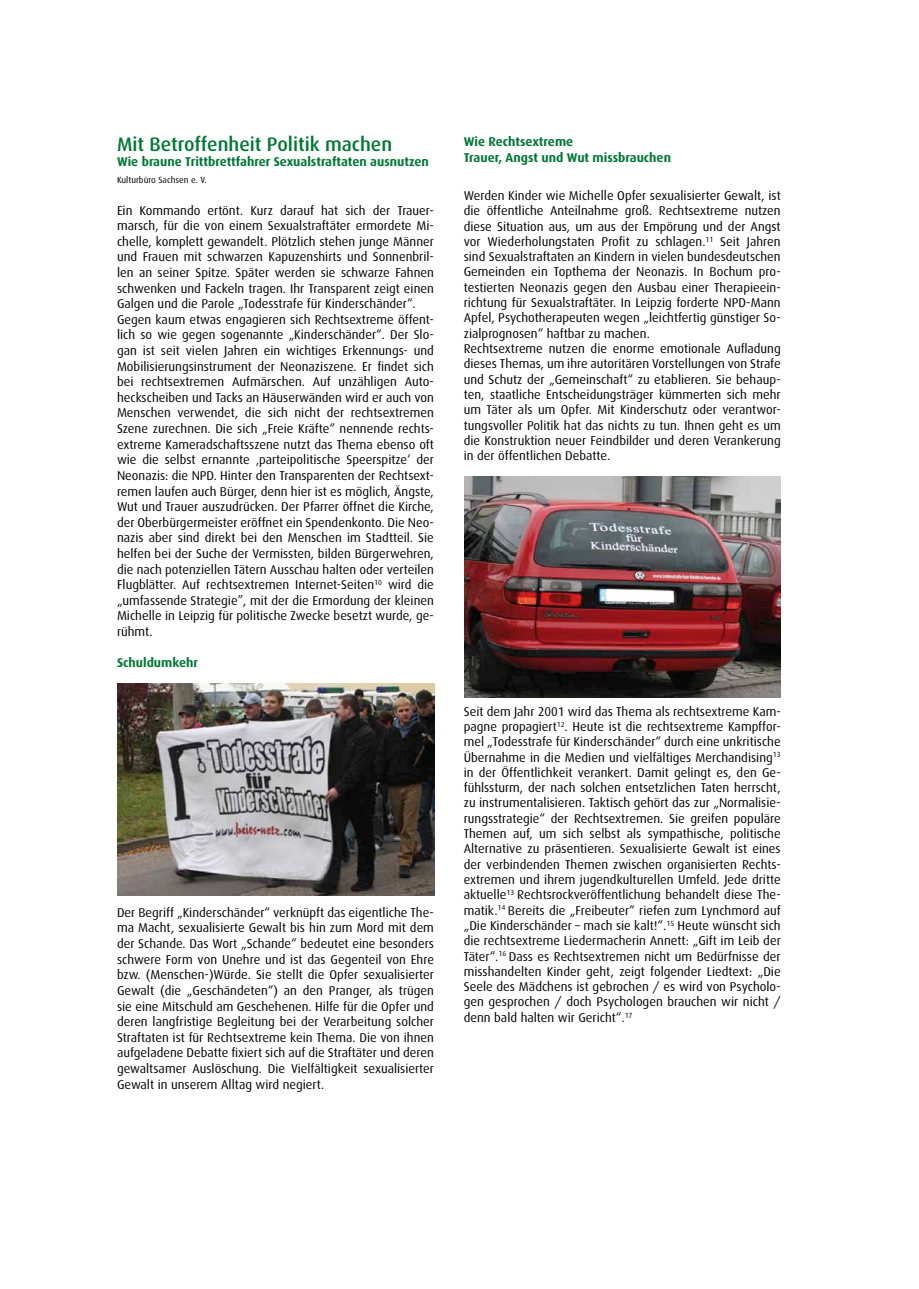
<style>
.page{position:relative;width:919px;height:1289px;background:#fff}
.page>*{position:absolute;margin:0;border:0;box-sizing:border-box;transform-origin:0 0}
.t1{font:500 19.5px "Dax";color:#007734}
.t2{font:12.75px/15.6px "Dax";color:#000}
.t3{font:700 12.75px/16.2px "Dax";color:#007734}
.t4{font:9px "Dax";color:#000}
</style>
<div class="page">
<img style="left:117px;top:683px;width:317px;height:212px">
<img style="left:464px;top:476px;width:316px;height:221px">
<h1 class="t1" style="left:117px;top:133px;width:277px">Mit Betroffenheit Politik machen</h1>
<p class="t3" style="left:117px;top:154px;width:313px">Wie braune Trittbrettfahrer Sexualstraftaten ausnutzen</p>
<p class="t4" style="left:117px;top:175px;width:91px">Kulturbüro Sachsen e. V.</p>
<p class="t2" style="left:117px;top:202px;width:318px">Ein Kommando ertönt. Kurz darauf hat sich der Trauer&shy;marsch, für die von einem Sexualstraftäter ermordete Mi&shy;chelle, komplett gewandelt. Plötzlich stehen junge Männer und Frauen mit schwarzen Kapuzenshirts und Sonnenbril&shy;len an seiner Spitze. Später werden sie schwarze Fahnen schwenken und Fackeln tragen. Ihr Transparent zeigt einen Galgen und die Parole „Todesstrafe für Kinderschänder“.<br>Gegen kaum etwas engagieren sich Rechtsextreme öffent&shy;lich so wie gegen sogenannte „Kinderschänder“. Der Slo&shy;gan ist seit vielen Jahren ein wichtiges Erkennungs- und Mobilisierungsinstrument der Neonaziszene. Er findet sich bei rechtsextremen Aufmärschen. Auf unzähligen Auto&shy;heckscheiben und Tacks an Häuserwänden wird er auch von Menschen verwendet, die sich nicht der rechtsextremen Szene zurechnen. Die sich „Freie Kräfte“ nennende rechts&shy;extreme Kameradschaftsszene nutzt das Thema ebenso oft wie die selbst ernannte ‚parteipolitische Speerspitze‘ der Neonazis: die NPD. Hinter den Transparenten der Rechtsext&shy;remen laufen auch Bürger, denn hier ist es möglich, Ängste, Wut und Trauer auszudrücken. Der Pfarrer öffnet die Kirche, der Oberbürgermeister eröffnet ein Spendenkonto. Die Neo&shy;nazis aber sind direkt bei den Menschen im Stadtteil. Sie helfen bei der Suche der Vermissten, bilden Bürgerwehren, die nach potenziellen Tätern Ausschau halten oder verteilen Flugblätter. Auf rechtsextremen Internet-Seiten<sup>10</sup> wird die „umfassende Strategie”, mit der die Ermordung der kleinen Michelle in Leipzig für politische Zwecke besetzt wurde, ge&shy;rühmt.</p>
<p class="t3" style="left:117px;top:654px;width:83px">Schuldumkehr</p>
<p class="t2" style="left:117px;top:904px;width:318px;text-align:justify">Der Begriff „Kinderschänder“ verknüpft das eigentliche The&shy;ma Macht, sexualisierte Gewalt bis hin zum Mord mit dem der Schande. Das Wort „Schande“ bedeutet eine besonders schwere Form von Unehre und ist das Gegenteil von Ehre bzw. (Menschen-)Würde. Sie stellt die Opfer sexualisierter Gewalt (die „Geschändeten“) an den Pranger, als trügen sie eine Mitschuld am Geschehenen. Hilfe für die Opfer und deren langfristige Begleitung bei der Verarbeitung solcher Straftaten ist für Rechtsextreme kein Thema. Die von ihnen aufgeladene Debatte fixiert sich auf die Straftäter und deren gewaltsamer Auslöschung. Die Vielfältigkeit sexualisierter Gewalt in unserem Alltag wird negiert.</p>
<p class="t3" style="left:463px;top:134px;width:209px">Wie Rechtsextreme<br>Trauer, Angst und Wut missbrauchen</p>
<p class="t2" style="left:463px;top:188px;width:318px">Werden Kinder wie Michelle Opfer sexualisierter Gewalt, ist die öffentliche Anteilnahme groß. Rechtsextreme nutzen diese Situation aus, um aus der Empörung und der Angst vor Wiederholungstaten Profit zu schlagen.<sup>11</sup> Seit Jahren sind Sexualstraftaten an Kindern in vielen bundesdeutschen Gemeinden ein Topthema der Neonazis. In Bochum pro&shy;testierten Neonazis gegen den Ausbau einer Therapieein&shy;richtung für Sexualstraftäter. In Leipzig forderte NPD-Mann Apfel, Psychotherapeuten wegen „leichtfertig günstiger So&shy;zialprognosen“ haftbar zu machen.<br>Rechtsextreme nutzen die enorme emotionale Aufladung dieses Themas, um ihre autoritären Vorstellungen von Strafe und Schutz der „Gemeinschaft“ zu etablieren. Sie behaup&shy;ten, staatliche Entscheidungsträger kümmerten sich mehr um Täter als um Opfer. Mit Kinderschutz oder verantwor&shy;tungsvoller Politik hat das nichts zu tun. Ihnen geht es um die Konstruktion neuer Feindbilder und deren Verankerung in der öffentlichen Debatte.</p>
<p class="t2" style="left:463px;top:703px;width:318px;text-align:justify">Seit dem Jahr 2001 wird das Thema als rechtsextreme Kam&shy;pagne propagiert<sup>12</sup>. Heute ist die rechtsextreme Kampffor&shy;mel „Todesstrafe für Kinderschänder“ durch eine unkritische Übernahme in die Medien und vielfältiges Merchandising<sup>13 </sup>in der Öffentlichkeit verankert. Damit gelingt es, den Ge&shy;fühlssturm, der nach solchen entsetzlichen Taten herrscht, zu instrumentalisieren. Taktisch gehört das zur „Normalisie&shy;rungsstrategie“ der Rechtsextremen. Sie greifen populäre Themen auf, um sich selbst als sympathische, politische Alternative zu präsentieren. Sexualisierte Gewalt ist eines der verbindenden Themen zwischen organisierten Rechts&shy;extremen und ihrem jugendkulturellen Umfeld. Jede dritte aktuelle<sup>13</sup> Rechtsrockveröffentlichung behandelt diese The&shy;matik.<sup>14</sup> Bereits die „Freibeuter“ riefen zum Lynchmord auf „Die Kinderschänder – mach sie kalt!“.<sup>15</sup> Heute wünscht sich die rechtsextreme Liedermacherin Annett: „Gift im Leib der Täter“.<sup>16</sup> Dass es Rechtsextremen nicht um Bedürfnisse der misshandelten Kinder geht, zeigt folgender Liedtext: „Die Seele des Mädchens ist gebrochen / es wird von Psycholo&shy;gen gesprochen / doch Psychologen brauchen wir nicht / denn bald halten wir Gericht“.<sup>17</sup></p>
</div>
